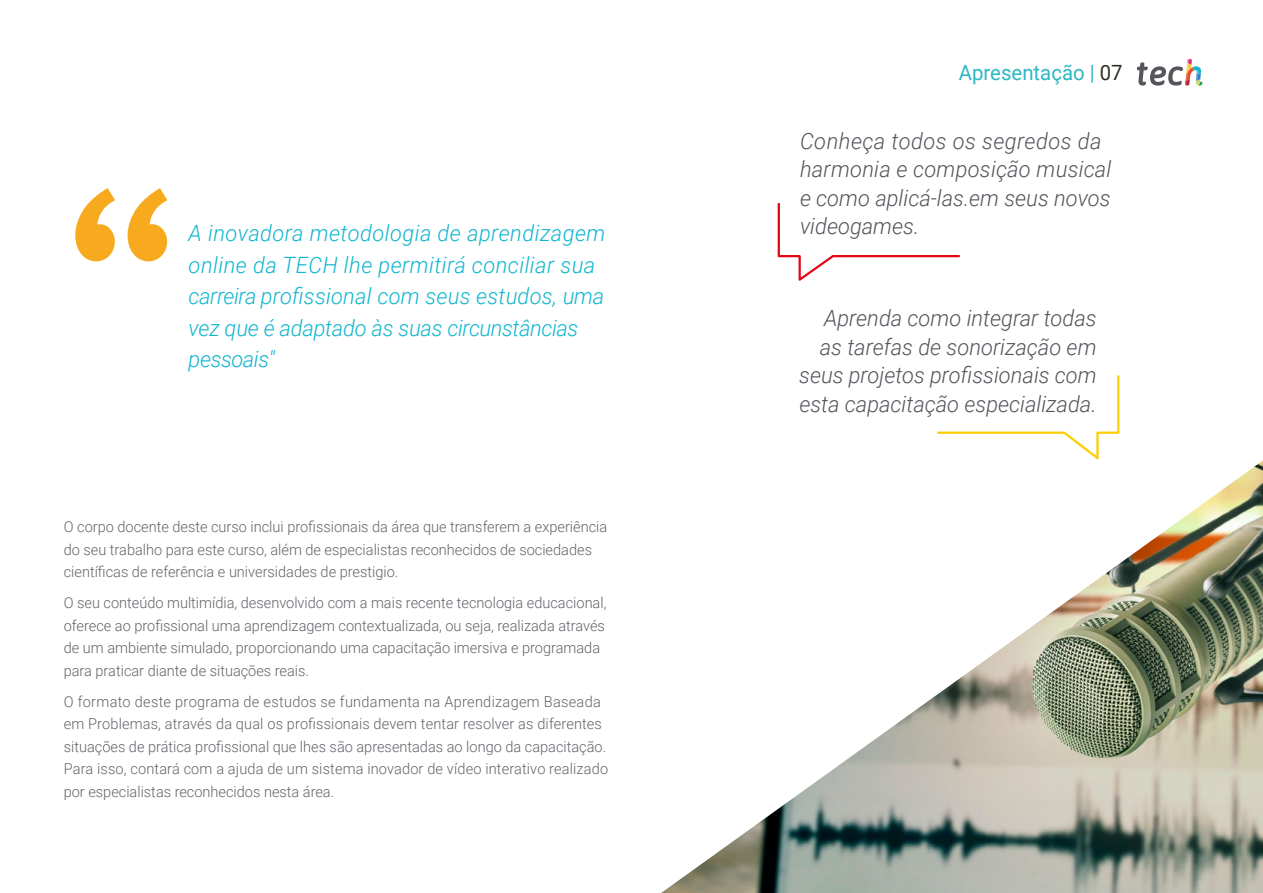
<style>
.page{position:relative;width:1263px;height:893px;background:#fff}
.page>*{position:absolute;margin:0;border:0;box-sizing:border-box;transform-origin:0 0}
.t1{font:italic 300 22.5px/28.5px "Roboto";color:#52555b;text-align:right}
.t2{font:italic 300 22.5px/31.5px "Roboto";letter-spacing:.01em;color:#0fb6cf}
.t3{font:21px "Roboto";color:#2db8c5}
.t4{font:300 15px/22.5px "Roboto";color:#61646a}
.s1{color:#312e20}
</style>
<div class="page">
<svg style="left:75px;top:188px;width:92px;height:73px"></svg>
<img style="left:661px;top:460px;width:602px;height:433px">
<svg style="left:1137px;top:59px;width:65px;height:27px"></svg>
<svg style="left:935px;top:375px;width:185px;height:88px"></svg>
<svg style="left:777px;top:203px;width:183px;height:78px"></svg>
<h1 class="t2" style="left:189px;top:217px;width:418px">A inovadora metodologia de aprendizagem online da TECH lhe permitirá conciliar sua carreira profissional com seus estudos, uma vez que é adaptado às suas circunstâncias pessoais"</h1>
<p class="t4" style="left:64px;top:515px;width:545px">O corpo docente deste curso inclui profissionais da área que transferem a experiência do seu trabalho para este curso, além de especialistas reconhecidos de sociedades científicas de referência e universidades de prestigio.</p>
<p class="t4" style="left:64px;top:591px;width:544px">O seu conteúdo multimídia, desenvolvido com a mais recente tecnologia educacional, oferece ao profissional uma aprendizagem contextualizada, ou seja, realizada através de um ambiente simulado, proporcionando uma capacitação imersiva e programada para praticar diante de situações reais.</p>
<p class="t4" style="left:64px;top:689px;width:546px">O formato deste programa de estudos se fundamenta na Aprendizagem Baseada em Problemas, através da qual os profissionais devem tentar resolver as diferentes situações de prática profissional que lhes são apresentadas ao longo da capacitação.<br>Para isso, contará com a ajuda de um sistema inovador de vídeo interativo realizado por especialistas reconhecidos nesta área.</p>
<h2 class="t3" style="left:959px;top:57px;width:165px">Apresentação | <span class="s1">07</span></h2>
<h1 class="t1" style="left:800px;top:126px;width:313px;text-align:left">Conheça todos os segredos da harmonia e composição musical e como aplicá-las.em seus novos videogames.</h1>
<h1 class="t1" style="left:799px;top:303px;width:299px">Aprenda como integrar todas as tarefas de sonorização em seus projetos profissionais com esta capacitação especializada.</h1>
</div>
